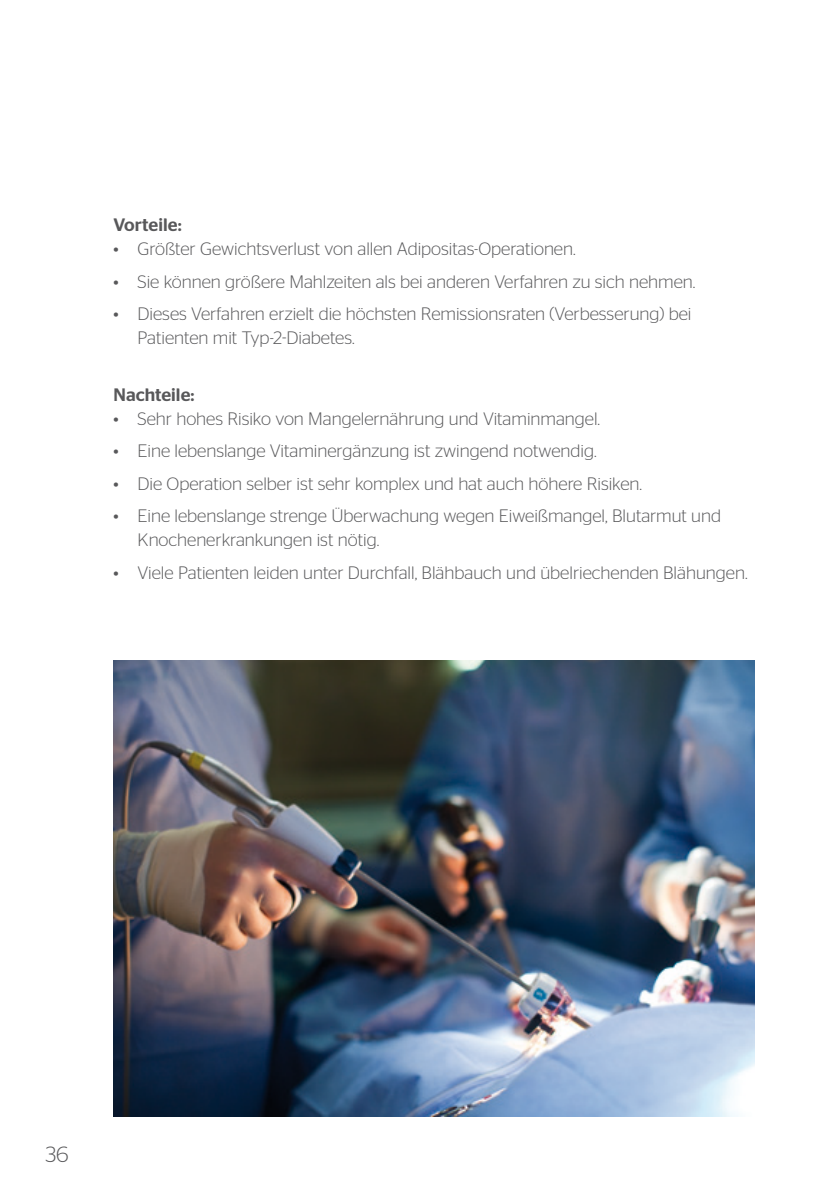
<style>
.page{position:relative;width:840px;height:1191px;background:#fff}
.page>*{position:absolute;margin:0;border:0;box-sizing:border-box;transform-origin:0 0}
.t1{font:300 22px "Stag Sans";color:#58585a}
.t2{font:300 18px/24px "Stag Sans";color:#58585a}
.t3{font:500 18px "Stag Sans";color:#58585a}
</style>
<div class="page">
<img style="left:113px;top:660px;width:641px;height:457px">
<p class="t3" style="left:113px;top:215px;width:70px">Vorteile:</p>
<p class="t2" style="left:113px;top:237px;width:463px">• Größter Gewichtsverlust von allen Adipositas-Operationen.</p>
<p class="t2" style="left:113px;top:269px;width:583px">• Sie können größere Mahlzeiten als bei anderen Verfahren zu sich nehmen.</p>
<p class="t2" style="left:137px;top:302px;width:555px;text-indent:-24px">• Dieses Verfahren erzielt die höchsten Remissionsraten (Verbesserung) bei<br>Patienten mit Typ-2-Diabetes.</p>
<p class="t3" style="left:113px;top:384px;width:83px">Nachteile:</p>
<p class="t2" style="left:113px;top:406px;width:488px">• Sehr hohes Risiko von Mangelernährung und Vitaminmangel.</p>
<p class="t2" style="left:113px;top:439px;width:484px">• Eine lebenslange Vitaminergänzung ist zwingend notwendig.</p>
<p class="t2" style="left:113px;top:471px;width:530px">• Die Operation selber ist sehr komplex und hat auch höhere Risiken.</p>
<p class="t2" style="left:137px;top:504px;width:585px;text-indent:-24px">• Eine lebenslange strenge Überwachung wegen Eiweißmangel, Blutarmut und<br>Knochenerkrankungen ist nötig.</p>
<p class="t2" style="left:113px;top:560px;width:635px">• Viele Patienten leiden unter Durchfall, Blähbauch und übelriechenden Blähungen.</p>
<p class="t1" style="left:45px;top:1141px;width:25px">36</p>
</div>
